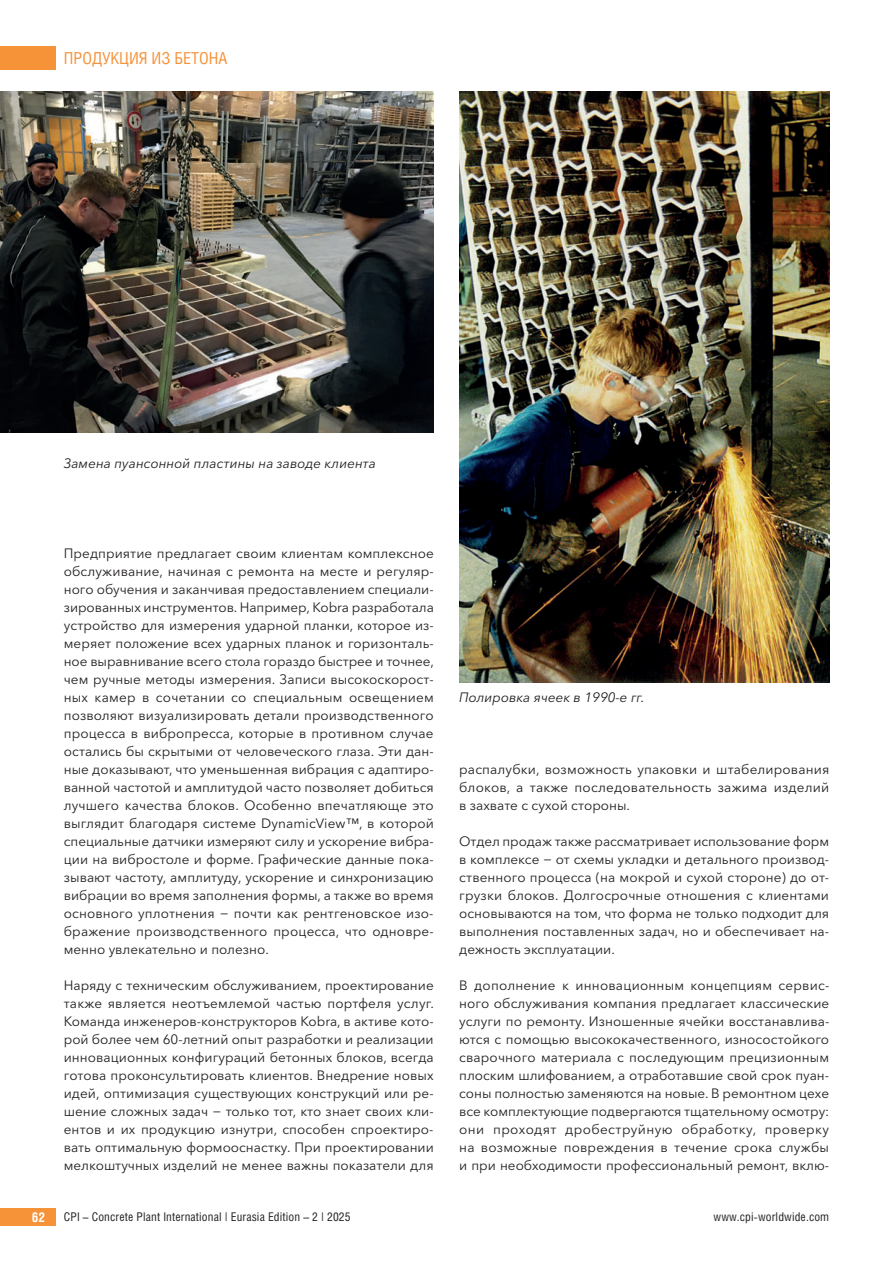
<style>
.page{position:relative;width:893px;height:1263px;background:#fff}
.page>*{position:absolute;margin:0;border:0;box-sizing:border-box;transform-origin:0 0}
.t1{font:16.5px "Helios Cond";color:#f69238}
.t2{font:13.5px/18px "Avenir Next Cyr";color:#231f20;text-align:justify}
.t3{font:italic 13.5px "Avenir Next Cyr";color:#231f20}
.t4{font:700 13.5px "Helios Cond";color:#fff}
.t5{font:12px "Helios Cond";letter-spacing:.01em;color:#231f20}
</style>
<div class="page">
<div style="left:0;top:47px;width:55px;height:23px;background:#f69238"></div>
<div style="left:0;top:1208px;width:55px;height:18px;background:#f69238"></div>
<img style="left:0;top:91px;width:434px;height:342px">
<img style="left:459px;top:91px;width:370px;height:591px">
<p class="t1" style="left:64px;top:49px;width:165px">ПРОДУКЦИЯ ИЗ БЕТОНА</p>
<p class="t3" style="left:64px;top:458px;width:314px">Замена пуансонной пластины на заводе клиента</p>
<p class="t2" style="left:64px;top:546px;width:372px">Предприятие предлагает своим клиентам комплексное обслуживание, начиная с ремонта на месте и регуляр&shy;ного обучения и заканчивая предоставлением специали&shy;зированных инструментов. Например, Kobra разработала устройство для измерения ударной планки, которое из&shy;меряет положение всех ударных планок и горизонталь&shy;ное выравнивание всего стола гораздо быстрее и точнее, чем ручные методы измерения. Записи высокоскорост&shy;ных камер в сочетании со специальным освещением позволяют визуализировать детали производственного процесса в вибропресса, которые в противном случае остались бы скрытыми от человеческого глаза. Эти дан&shy;ные доказывают, что уменьшенная вибрация с адаптиро&shy;ванной частотой и амплитудой часто позволяет добиться лучшего качества блоков. Особенно впечатляюще это выглядит благодаря системе DynamicView™, в которой специальные датчики измеряют силу и ускорение вибра&shy;ции на вибростоле и форме. Графические данные пока&shy;зывают частоту, амплитуду, ускорение и синхронизацию вибрации во время заполнения формы, а также во время основного уплотнения − почти как рентгеновское изо&shy;бражение производственного процесса, что одновре&shy;менно увлекательно и полезно.</p>
<p class="t2" style="left:64px;top:977px;width:372px">Наряду с техническим обслуживанием, проектирование также является неотъемлемой частью портфеля услуг.<br>Команда инженеров-конструкторов Kobra, в активе кото&shy;рой более чем 60-летний опыт разработки и реализации инновационных конфигураций бетонных блоков, всегда готова проконсультировать клиентов. Внедрение новых идей, оптимизация существующих конструкций или ре&shy;шение сложных задач − только тот, кто знает своих кли&shy;ентов и их продукцию изнутри, способен спроектиро&shy;вать оптимальную формооснастку. При проектировании мелкоштучных изделий не менее важны показатели для</p>
<p class="t3" style="left:459px;top:692px;width:187px">Полировка ячеек в 1990-е гг.</p>
<p class="t2" style="left:459px;top:761px;width:372px">распалубки, возможность упаковки и штабелирования блоков, а также последовательность зажима изделий в захвате с сухой стороны.</p>
<p class="t2" style="left:459px;top:833px;width:371px">Отдел продаж также рассматривает использование форм в комплексе − от схемы укладки и детального производ&shy;ственного процесса (на мокрой и сухой стороне) до от&shy;грузки блоков. Долгосрочные отношения с клиентами основываются на том, что форма не только подходит для выполнения поставленных задач, но и обеспечивает на&shy;дежность эксплуатации.</p>
<p class="t2" style="left:459px;top:977px;width:372px">В дополнение к инновационным концепциям сервис&shy;ного обслуживания компания предлагает классические услуги по ремонту. Изношенные ячейки восстанавлива&shy;ются с помощью высококачественного, износостойкого сварочного материала с последующим прецизионным плоским шлифованием, а отработавшие свой срок пуан&shy;соны полностью заменяются на новые. В ремонтном цехе все комплектующие подвергаются тщательному осмотру: они проходят дробеструйную обработку, проверку на возможные повреждения в течение срока службы и при необходимости профессиональный ремонт, вклю-</p>
<p class="t4" style="left:32px;top:1209px;width:15px">62</p>
<p class="t5" style="left:64px;top:1210px;width:288px">CPI – Concrete Plant International | Eurasia Edition – 2 | 2025</p>
<p class="t5" style="left:713px;top:1210px;width:117px">www.cpi-worldwide.com</p>
</div>
